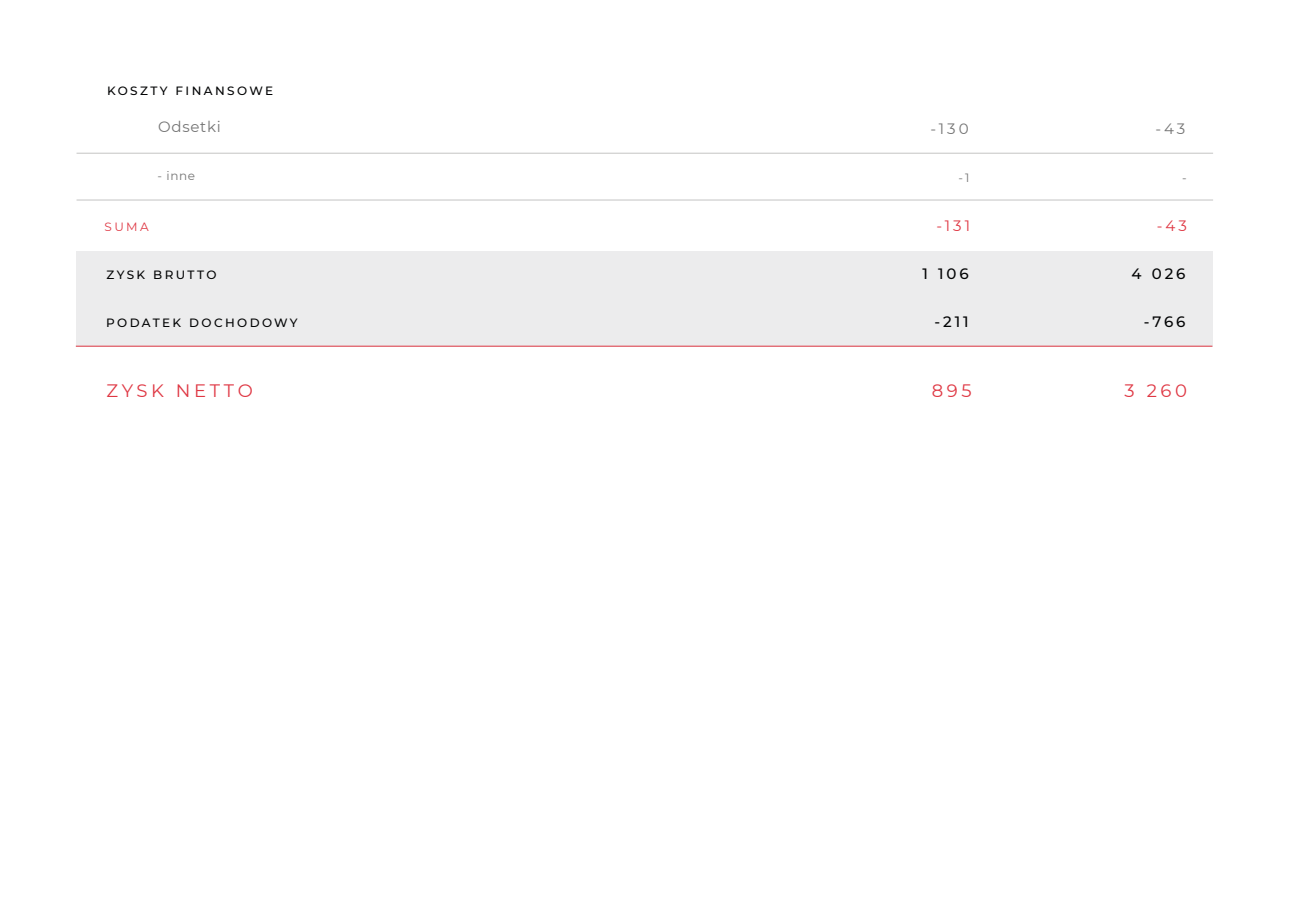
<style>
.page{position:relative;width:1289px;height:919px;background:#fff}
.page>*{position:absolute;margin:0;border:0;box-sizing:border-box;transform-origin:0 0}
.t1{font:18px "Montserrat";letter-spacing:.2em;color:#df3844}
.t2{font:500 15px "Montserrat";letter-spacing:.2em;color:#020304}
.t3{font:15px "Montserrat";letter-spacing:.05em;color:#757575}
.t4{font:15px "Montserrat";color:#df3844}
.t5{font:500 12px "Montserrat";letter-spacing:.2em;color:#020304}
.t6{font:12px "Montserrat";color:#757575}
.t7{font:12px "Montserrat";color:#df3844}
</style>
<div class="page">
<hr style="left:76px;top:200px;width:1136px;height:1px;background:#c4c4c3">
<div style="left:76px;top:251px;width:1136px;height:48px;background:#ececed"></div>
<div style="left:76px;top:299px;width:1136px;height:47px;background:#ececed"></div>
<hr style="left:76px;top:153px;width:1136px;height:1px;background:#c4c4c3">
<hr style="left:76px;top:346px;width:1136px;height:1px;background:#df3844">
<p class="t5" style="left:107px;top:83px;width:167px">KOSZTY FINANSOWE</p>
<p class="t3" style="left:158px;top:116px;width:64px">Odsetki</p>
<p class="t3" style="left:930px;top:118px;width:40px">-130</p>
<p class="t3" style="left:1155px;top:118px;width:31px">-43</p>
<p class="t6" style="left:158px;top:167px;width:39px">- inne</p>
<p class="t6" style="left:958px;top:169px;width:13px">-1</p>
<p class="t6" style="left:1182px;top:169px;width:6px">-</p>
<p class="t7" style="left:105px;top:218px;width:46px">SUMA</p>
<p class="t4" style="left:936px;top:215px;width:35px">-131</p>
<p class="t4" style="left:1156px;top:215px;width:31px">-43</p>
<p class="t5" style="left:106px;top:267px;width:112px">ZYSK BRUTTO</p>
<p class="t2" style="left:922px;top:264px;width:48px">1 106</p>
<p class="t2" style="left:1131px;top:264px;width:55px">4 026</p>
<p class="t5" style="left:106px;top:314px;width:193px">PODATEK DOCHODOWY</p>
<p class="t2" style="left:934px;top:311px;width:36px">-211</p>
<p class="t2" style="left:1143px;top:311px;width:43px">-766</p>
<h1 class="t1" style="left:106px;top:378px;width:148px">ZYSK NETTO</h1>
<h1 class="t1" style="left:931px;top:378px;width:41px">895</h1>
<h1 class="t1" style="left:1124px;top:378px;width:64px">3 260</h1>
</div>
